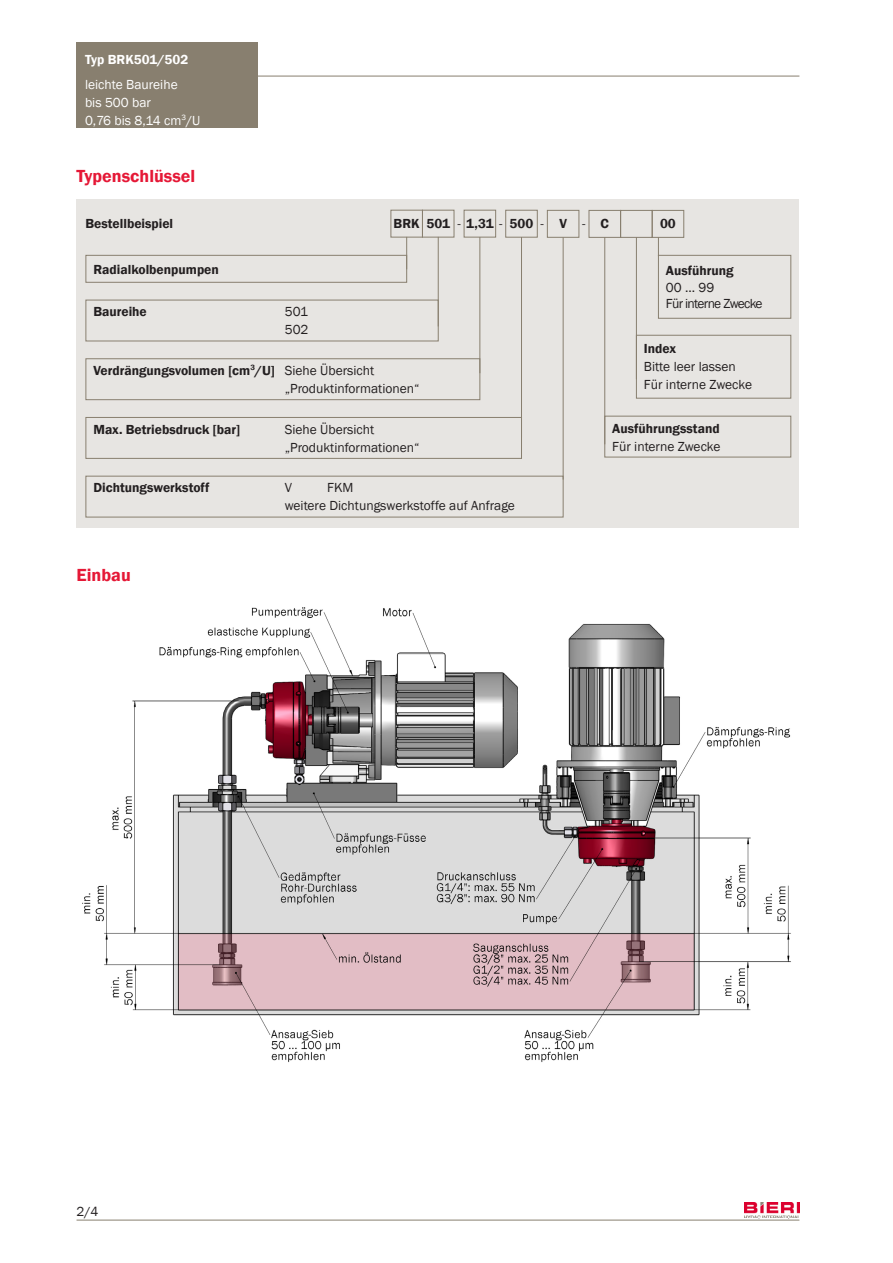
<style>
.page{position:relative;width:893px;height:1263px;background:#fff}
.page>*{position:absolute;margin:0;border:0;box-sizing:border-box;transform-origin:0 0}
._04_Titel_rot{font:600 18px "Franklin Gothic";color:#e51836}
._14_Typenschlüssel_Fett{font:600 13.5px "Franklin Gothic";color:#231f20}
._14_Typenschlüssel_Fett-2{font:13.5px "Franklin Gothic";color:#231f20}
._07_Grundtext{font:13.5px "Franklin Gothic";color:#231f20}
._15_Typenschlüssel_Grundtext{font:13.5px "Franklin Gothic";color:#231f20}
.t1{font:13.5px/18px "Franklin Gothic";color:#fff}
._15_Typenschlüssel_Grundtext-2{font:600 13.5px "Franklin Gothic";color:#231f20}
._07_Grundtext-2{font:13.5px "Franklin Gothic";letter-spacing:-.05em;color:#231f20}
.Bestellbeispiel_Bold_Zentriert{font:600 13.5px "Franklin Gothic";color:#231f20}
.t2{font:600 13.5px "Franklin Gothic";color:#fff}
.Bestellbeispiel{font:600 13.5px "Franklin Gothic";color:#231f20}
.Bestellbeispiel-2{font:13.5px "Franklin Gothic";color:#231f20}
.s1{font-weight:400}
</style>
<div class="page">
<div style="left:77px;top:43px;width:181px;height:33px;background:#887f6f"></div>
<div style="left:77px;top:76px;width:181px;height:52px;background:#887f6f"></div>
<hr style="left:258px;top:76px;width:541px;height:1px;background:#887f6f">
<img style="left:745px;top:1203px;width:54px;height:16px">
<hr style="left:77px;top:1220px;width:722px;height:1px;background:#887f6f">
<div style="left:77px;top:200px;width:722px;height:328px;background:#e7e5e2"></div>
<hr style="left:563px;top:237px;width:1px;height:243px;background:#887f6f">
<svg style="left:658px;top:238px;width:1px;height:17px"></svg>
<hr style="left:636px;top:237px;width:1px;height:142px;background:#887f6f">
<hr style="left:604px;top:237px;width:1px;height:207px;background:#887f6f">
<hr style="left:521px;top:237px;width:1px;height:201px;background:#887f6f">
<hr style="left:479px;top:237px;width:1px;height:136px;background:#887f6f">
<hr style="left:438px;top:237px;width:1px;height:89px;background:#887f6f">
<hr style="left:406px;top:237px;width:1px;height:32px;background:#887f6f">
<div style="left:422px;top:210px;width:32px;height:28px;border:1px solid #887f6f"></div>
<div style="left:390px;top:210px;width:33px;height:28px;border:1px solid #887f6f"></div>
<div style="left:464px;top:210px;width:32px;height:28px;border:1px solid #887f6f"></div>
<div style="left:505px;top:210px;width:33px;height:28px;border:1px solid #887f6f"></div>
<div style="left:547px;top:210px;width:32px;height:28px;border:1px solid #887f6f"></div>
<div style="left:589px;top:210px;width:32px;height:28px;border:1px solid #887f6f"></div>
<div style="left:620px;top:210px;width:33px;height:28px;border:1px solid #887f6f"></div>
<div style="left:652px;top:210px;width:32px;height:28px;border:1px solid #887f6f"></div>
<div style="left:604px;top:416px;width:187px;height:41px;border:1px solid #887f6f"></div>
<div style="left:636px;top:335px;width:155px;height:64px;border:1px solid #887f6f"></div>
<div style="left:658px;top:255px;width:133px;height:64px;border:1px solid #887f6f"></div>
<div style="left:85px;top:476px;width:479px;height:41px;border:1px solid #887f6f"></div>
<div style="left:85px;top:417px;width:437px;height:42px;border:1px solid #887f6f"></div>
<div style="left:85px;top:358px;width:395px;height:42px;border:1px solid #887f6f"></div>
<div style="left:85px;top:300px;width:354px;height:41px;border:1px solid #887f6f"></div>
<div style="left:85px;top:255px;width:322px;height:28px;border:1px solid #887f6f"></div>
<img style="left:82px;top:607px;width:709px;height:456px">
<p class="t2" style="left:85px;top:51px;width:105px">Typ BRK501/502</p>
<p class="t1" style="left:85px;top:75px;width:117px">leichte Baureihe<br>bis 500 bar<br>0,76 bis 8,14 cm<sup>3</sup>/U</p>
<p class="_04_Titel_rot" style="left:77px;top:165px;width:120px">Typenschlüssel</p>
<p class="_14_Typenschlüssel_Fett" style="left:85px;top:216px;width:89px">Bestellbeispiel</p>
<p class="_14_Typenschlüssel_Fett" style="left:93px;top:261px;width:127px">Radialkolbenpumpen</p>
<p class="_14_Typenschlüssel_Fett" style="left:93px;top:303px;width:55px">Baureihe</p>
<p class="_14_Typenschlüssel_Fett-2" style="left:285px;top:303px;width:25px">501</p>
<p class="_14_Typenschlüssel_Fett-2" style="left:285px;top:321px;width:25px">502</p>
<p class="Bestellbeispiel_Bold_Zentriert" style="left:394px;top:215px;width:28px">BRK</p>
<p class="Bestellbeispiel_Bold_Zentriert" style="left:426px;top:215px;width:25px">501</p>
<p class="_15_Typenschlüssel_Grundtext-2" style="left:457px;top:215px;width:47px"><span class="s1">-</span> 1,31 <span class="s1">-</span></p>
<p class="Bestellbeispiel_Bold_Zentriert" style="left:510px;top:215px;width:25px">500</p>
<p class="_15_Typenschlüssel_Grundtext" style="left:541px;top:215px;width:5px">-</p>
<p class="Bestellbeispiel_Bold_Zentriert" style="left:559px;top:215px;width:9px">V</p>
<p class="_15_Typenschlüssel_Grundtext" style="left:582px;top:215px;width:5px">-</p>
<p class="Bestellbeispiel_Bold_Zentriert" style="left:600px;top:215px;width:10px">C</p>
<p class="Bestellbeispiel_Bold_Zentriert" style="left:660px;top:215px;width:17px">00</p>
<p class="Bestellbeispiel" style="left:666px;top:262px;width:69px">Ausführung</p>
<p class="Bestellbeispiel-2" style="left:666px;top:279px;width:50px">00 ... 99</p>
<p class="_07_Grundtext-2" style="left:666px;top:295px;width:98px">Für interne Zwecke</p>
<p class="_14_Typenschlüssel_Fett" style="left:93px;top:362px;width:282px">Verdrängungsvolumen [cm<sup>3</sup>/U] <span class="s1">Siehe Übersicht</span></p>
<p class="_14_Typenschlüssel_Fett-2" style="left:285px;top:380px;width:136px">„Produktinformationen“</p>
<p class="_14_Typenschlüssel_Fett" style="left:93px;top:421px;width:148px">Max. Betriebsdruck [bar]</p>
<p class="_14_Typenschlüssel_Fett-2" style="left:285px;top:421px;width:91px">Siehe Übersicht</p>
<p class="_14_Typenschlüssel_Fett-2" style="left:285px;top:439px;width:136px">„Produktinformationen“</p>
<p class="_15_Typenschlüssel_Grundtext-2" style="left:93px;top:479px;width:118px">Dichtungswerkstoff</p>
<p class="_15_Typenschlüssel_Grundtext" style="left:285px;top:479px;width:9px">V</p>
<p class="_15_Typenschlüssel_Grundtext" style="left:327px;top:479px;width:28px">FKM</p>
<p class="_15_Typenschlüssel_Grundtext" style="left:285px;top:497px;width:232px">weitere Dichtungswerkstoffe auf Anfrage</p>
<p class="_04_Titel_rot" style="left:77px;top:563px;width:56px">Einbau</p>
<p class="_14_Typenschlüssel_Fett" style="left:644px;top:341px;width:34px">Index</p>
<p class="_07_Grundtext" style="left:644px;top:359px;width:93px">Bitte leer lassen</p>
<p class="_07_Grundtext" style="left:644px;top:377px;width:110px">Für interne Zwecke</p>
<p class="_14_Typenschlüssel_Fett" style="left:612px;top:420px;width:109px">Ausführungsstand</p>
<p class="_07_Grundtext" style="left:612px;top:438px;width:110px">Für interne Zwecke</p>
<p class="_15_Typenschlüssel_Grundtext" style="left:77px;top:1203px;width:23px">2/4</p>
</div>
